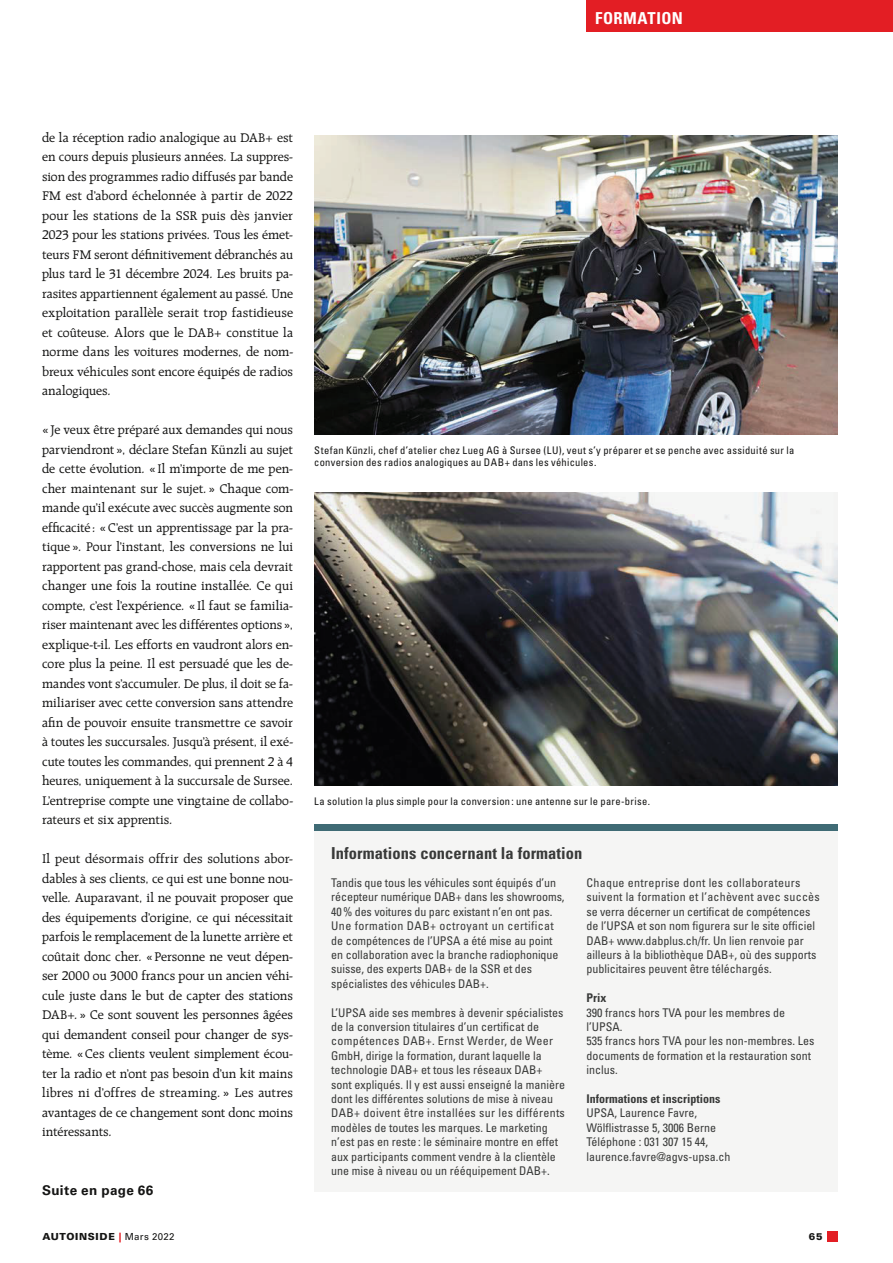
<style>
.page{position:relative;width:893px;height:1263px;background:#fff}
.page>*{position:absolute;margin:0;border:0;box-sizing:border-box;transform-origin:0 0}
.t1{font:700 condensed 16.5px "Univers LT Std";letter-spacing:.005em;color:#393a39}
.t2{font:700 condensed 16.5px "Univers LT Std";letter-spacing:.025em;color:#fff}
.t3{font:13.5px/19.5px "Raleigh LT Std";color:#151514;text-align:justify}
.t4{font:700 13.5px "Univers LT Std";letter-spacing:.025em;color:#151514}
.t5{font:condensed 12px/14.4px "Univers LT Std";color:#393a39}
.t6{font:700 condensed 12px "Univers LT Std";color:#393a39}
.t7{font:condensed 10.5px/12.6px "Univers LT Std";letter-spacing:.03em;color:#151514}
.t8{font:900 9.75px "Univers LT Std";letter-spacing:.07em;color:#151514}
.s1{color:#e31e24}
.s2{font-weight:400}
</style>
<div class="page">
<img style="left:314px;top:136px;width:523px;height:298px">
<div style="left:314px;top:831px;width:523px;height:361px;background:#f5f5f4"></div>
<div style="left:314px;top:824px;width:523px;height:7px;background:#3f6b75"></div>
<img style="left:314px;top:493px;width:523px;height:292px">
<div style="left:587px;top:0;width:306px;height:32px;background:#e31e24"></div>
<div style="left:827px;top:1231px;width:10px;height:10px;background:#e31e24"></div>
<p class="t2" style="left:595px;top:11px;width:89px">FORMATION</p>
<p class="t3" style="left:42px;top:129px;width:252px">de la réception radio analogique au DAB+ est en cours depuis plusieurs années. La suppres&shy;sion des programmes radio diffusés par bande FM est d’abord échelonnée à partir de 2022 pour les stations de la SSR puis dès janvier 2023 pour les stations privées. Tous les émet&shy;teurs FM seront définitivement débranchés au plus tard le 31 décembre 2024. Les bruits pa&shy;rasites appartiennent également au passé. Une exploitation parallèle serait trop fastidieuse et coûteuse. Alors que le DAB+ constitue la norme dans les voitures modernes, de nom&shy;breux véhicules sont encore équipés de radios analogiques.</p>
<p class="t3" style="left:42px;top:421px;width:252px">« Je veux être préparé aux demandes qui nous parviendront », déclare Stefan Künzli au sujet de cette évolution. « Il m’importe de me pen&shy;cher maintenant sur le sujet. » Chaque com&shy;mande qu’il exécute avec succès augmente son efficacité : « C’est un apprentissage par la pra&shy;tique ». Pour l’instant, les conversions ne lui rapportent pas grand-chose, mais cela devrait changer une fois la routine installée. Ce qui compte, c’est l’expérience. « Il faut se familia&shy;riser maintenant avec les différentes options », explique-t-il. Les efforts en vaudront alors en&shy;core plus la peine. Il est persuadé que les de&shy;mandes vont s’accumuler. De plus, il doit se fa&shy;miliariser avec cette conversion sans attendre afin de pouvoir ensuite transmettre ce savoir à toutes les succursales. Jusqu’à présent, il exé&shy;cute toutes les commandes, qui prennent 2 à 4 heures, uniquement à la succursale de Sursee.<br>L’entreprise compte une vingtaine de collabo&shy;rateurs et six apprentis.</p>
<p class="t3" style="left:42px;top:850px;width:252px">Il peut désormais offrir des solutions abor&shy;dables à ses clients, ce qui est une bonne nou&shy;velle. Auparavant, il ne pouvait proposer que des équipements d’origine, ce qui nécessitait parfois le remplacement de la lunette arrière et coûtait donc cher. « Personne ne veut dépen&shy;ser 2000 ou 3000 francs pour un ancien véhi&shy;cule juste dans le but de capter des stations DAB+. » Ce sont souvent les personnes âgées qui demandent conseil pour changer de sys&shy;tème. « Ces clients veulent simplement écou&shy;ter la radio et n’ont pas besoin d’un kit mains libres ni d’offres de streaming. » Les autres avantages de ce changement sont donc moins intéressants.</p>
<p class="t1" style="left:331px;top:847px;width:253px">Informations concernant la formation</p>
<p class="t7" style="left:314px;top:444px;width:481px">Stefan Künzli, chef d’atelier chez Lueg AG à Sursee (LU), veut s’y préparer et se penche avec assiduité sur la conversion des radios analogiques au DAB+ dans les véhicules.</p>
<p class="t7" style="left:314px;top:795px;width:337px">La solution la plus simple pour la conversion : une antenne sur le pare-brise.</p>
<p class="t5" style="left:586px;top:876px;width:235px">Chaque entreprise dont les collaborateurs suivent la formation et l’achèvent avec succès se verra décerner un certificat de compétences de l’UPSA et son nom figurera sur le site officiel DAB+ www.dabplus.ch/fr. Un lien renvoie par ailleurs à la bibliothèque DAB+, où des supports publicitaires peuvent être téléchargés.</p>
<p class="t6" style="left:586px;top:993px;width:21px">Prix</p>
<p class="t5" style="left:586px;top:1006px;width:230px">390 francs hors TVA pour les membres de l’UPSA.<br>535 francs hors TVA pour les non-membres. Les documents de formation et la restauration sont inclus.</p>
<p class="t6" style="left:586px;top:1094px;width:135px">Informations et inscriptions</p>
<p class="t5" style="left:586px;top:1107px;width:146px">UPSA, Laurence Favre,<br>Wölflistrasse 5, 3006 Berne<br>Téléphone : 031 307 15 44, laurence.favre@agvs-upsa.ch</p>
<p class="t5" style="left:331px;top:876px;width:235px">Tandis que tous les véhicules sont équipés d’un récepteur numérique DAB+ dans les showrooms, 40 % des voitures du parc existant n’en ont pas.<br>Une formation DAB+ octroyant un certificat de compétences de l’UPSA a été mise au point en collaboration avec la branche radiophonique suisse, des experts DAB+ de la SSR et des spécialistes des véhicules DAB+.</p>
<p class="t5" style="left:331px;top:1006px;width:235px">L’UPSA aide ses membres à devenir spécialistes de la conversion titulaires d’un certificat de compétences DAB+. Ernst Werder, de Weer GmbH, dirige la formation, durant laquelle la technologie DAB+ et tous les réseaux DAB+ sont expliqués. Il y est aussi enseigné la manière dont les différentes solutions de mise à niveau DAB+ doivent être installées sur les différents modèles de toutes les marques. Le marketing n’est pas en reste : le séminaire montre en effet aux participants comment vendre à la clientèle une mise à niveau ou un rééquipement DAB+.</p>
<p class="t4" style="left:42px;top:1182px;width:113px">Suite en page 66</p>
<p class="t8" style="left:43px;top:1231px;width:134px">AUTOINSIDE <span class="s1">|</span> <span class="s2">Mars 2022</span></p>
<p class="t8" style="left:809px;top:1231px;width:15px">65</p>
</div>
